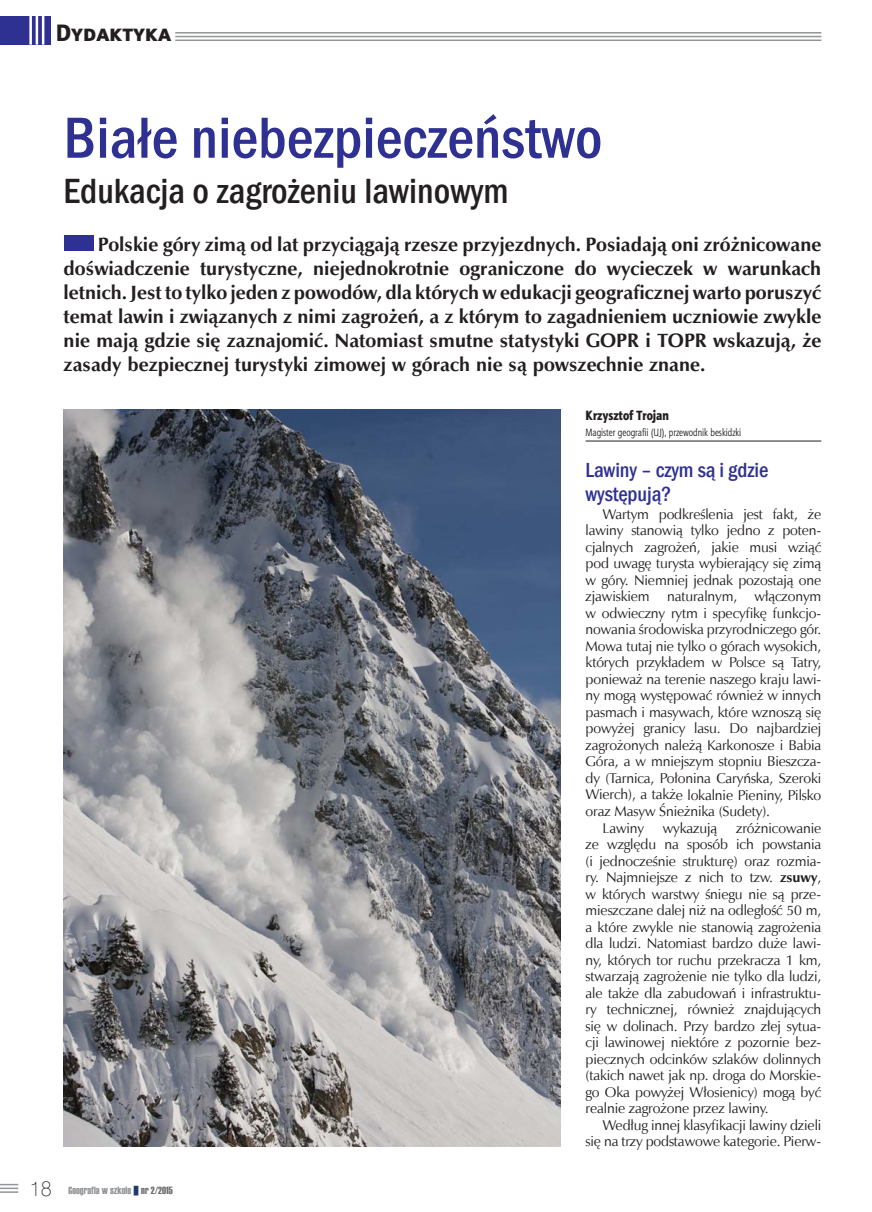
<style>
.page{position:relative;width:872px;height:1212px;background:#fff}
.page>*{position:absolute;margin:0;border:0;box-sizing:border-box;transform-origin:0 0}
.t1{font:500 condensed 60px "Franklin Gothic";color:#2e3092}
.t2{font:500 condensed 36px "Franklin Gothic";color:#231f20}
.t3{font:24px "Naomi Sans EFN Heavy";color:#231f20}
.t4{font:500 condensed 21px/24px "Franklin Gothic";letter-spacing:-.005em;color:#2e3092}
.t5{font:700 19.5px/24px "Zapf Humnst EU";color:#231f20;text-align:justify}
.t6{font:14.25px/16.5px "Zapf Humnst EU";letter-spacing:-.01em;color:#231f20;text-align:justify}
.t7{font:13.5px "Aerton Cnd EFN Black";color:#231f20}
.t8{font:10.5px "Aerton Cnd EFN";color:#231f20}
.t9{font:10.5px "Haettenschweiler";color:#939598}
.s1{font-family:"Swis 721 Th EU";font-size:21px;color:#231f20}
.s2{color:#6d6e70}
.s3{font-weight:700}
</style>
<div class="page">
<hr style="left:175px;top:32px;width:646px;height:2px;background:#939598">
<hr style="left:175px;top:36px;width:646px;height:1px;background:#939598">
<hr style="left:175px;top:40px;width:646px;height:1px;background:#939598">
<div style="left:1px;top:16px;width:50px;height:28px;background:#2e3092"></div>
<hr style="left:42px;top:15px;width:2px;height:30px;background:#fff">
<hr style="left:36px;top:15px;width:2px;height:30px;background:#fff">
<hr style="left:29px;top:15px;width:3px;height:30px;background:#fff">
<svg style="left:1px;top:1184px;width:17px;height:9px"></svg>
<hr style="left:585px;top:441px;width:236px;height:1px;background:#231f20">
<img style="left:64px;top:409px;width:496px;height:737px">
<div style="left:64px;top:235px;width:29px;height:16px;background:#2e3092"></div>
<h3 class="t3" style="left:56px;top:24px;width:117px">DYDAKTYKA</h3>
<h1 class="t1" style="left:64px;top:103px;width:540px">Białe niebezpieczeństwo</h1>
<h2 class="t2" style="left:64px;top:170px;width:446px">Edukacja o zagrożeniu lawinowym</h2>
<p class="t5" style="left:64px;top:232px;width:759px;text-indent:34px">Polskie góry zimą od lat przyciągają rzesze przyjezdnych. Posiadają oni zróżnicowane doświadczenie turystyczne, niejednokrotnie ograniczone do wycieczek w warunkach letnich. Jest to tylko jeden z powodów, dla których w edukacji geograficznej warto poruszyć temat lawin i związanych z nimi zagrożeń, a z którym to zagadnieniem uczniowie zwykle nie mają gdzie się zaznajomić. Natomiast smutne statystyki GOPR i TOPR wskazują, że zasady bezpiecznej turystyki zimowej w górach nie są powszechnie znane.</p>
<p class="t9" style="left:30px;top:1184px;width:144px"><span class="s1">18</span> Geografia w szkole <span class="s2">nr 2/2015</span></p>
<p class="t7" style="left:585px;top:410px;width:85px">Krzysztof Trojan</p>
<p class="t8" style="left:585px;top:429px;width:157px">Magister geografii (UJ), przewodnik beskidzki</p>
<h3 class="t4" style="left:585px;top:457px;width:184px">Lawiny – czym są i gdzie występują?</h3>
<p class="t6" style="left:602px;top:506px;width:220px">Wartym podkreślenia jest fakt, że</p>
<p class="t6" style="left:585px;top:522px;width:237px">lawiny stanowią tylko jedno z poten-</p>
<p class="t6" style="left:585px;top:539px;width:237px">cjalnych zagrożeń, jakie musi wziąć</p>
<p class="t6" style="left:585px;top:555px;width:237px">pod uwagę turysta wybierający się zimą</p>
<p class="t6" style="left:585px;top:572px;width:237px">w góry. Niemniej jednak pozostają one</p>
<p class="t6" style="left:585px;top:588px;width:237px">zjawiskiem naturalnym, włączonym</p>
<p class="t6" style="left:585px;top:605px;width:237px">w odwieczny rytm i specyfikę funkcjo-</p>
<p class="t6" style="left:585px;top:621px;width:237px">nowania środowiska przyrodniczego gór.</p>
<p class="t6" style="left:585px;top:638px;width:237px">Mowa tutaj nie tylko o górach wysokich,</p>
<p class="t6" style="left:585px;top:654px;width:237px">których przykładem w Polsce są Tatry,</p>
<p class="t6" style="left:585px;top:671px;width:237px">ponieważ na terenie naszego kraju lawi-</p>
<p class="t6" style="left:585px;top:687px;width:237px">ny mogą występować również w innych</p>
<p class="t6" style="left:585px;top:704px;width:237px">pasmach i masywach, które wznoszą się</p>
<p class="t6" style="left:585px;top:720px;width:237px">powyżej granicy lasu. Do najbardziej</p>
<p class="t6" style="left:585px;top:737px;width:237px">zagrożonych należą Karkonosze i Babia</p>
<p class="t6" style="left:585px;top:753px;width:237px">Góra, a w mniejszym stopniu Bieszcza-</p>
<p class="t6" style="left:585px;top:770px;width:237px">dy (Tarnica, Połonina Caryńska, Szeroki</p>
<p class="t6" style="left:585px;top:786px;width:237px">Wierch), a także lokalnie Pieniny, Pilsko</p>
<p class="t6" style="left:585px;top:803px;width:186px">oraz Masyw Śnieżnika (Sudety).</p>
<p class="t6" style="left:602px;top:819px;width:43px">Lawiny</p>
<p class="t6" style="left:663px;top:819px;width:56px">wykazują</p>
<p class="t6" style="left:585px;top:819px;width:237px;text-indent:151px">zróżnicowanie ze względu na sposób ich powstania (i jednocześnie strukturę) oraz rozmia&shy;ry. Najmniejsze z nich to tzw. <span class="s3">zsuwy</span>, w których warstwy śniegu nie są prze&shy;mieszczane dalej niż na odległość 50 m, a które zwykle nie stanowią zagrożenia dla ludzi. Natomiast bardzo duże lawi&shy;ny, których tor ruchu przekracza 1 km, stwarzają zagrożenie nie tylko dla ludzi, ale także dla zabudowań i infrastruktu&shy;ry technicznej, również znajdujących się w dolinach. Przy bardzo złej sytua&shy;cji lawinowej niektóre z pozornie bez&shy;piecznych odcinków szlaków dolinnych (takich nawet jak np. droga do Morskie&shy;go Oka powyżej Włosienicy) mogą być realnie zagrożone przez lawiny.</p>
<p class="t6" style="left:585px;top:1116px;width:237px;text-align:right">Według innej klasyfikacji lawiny dzieli się na trzy podstawowe kategorie. Pierw-</p>
</div>
